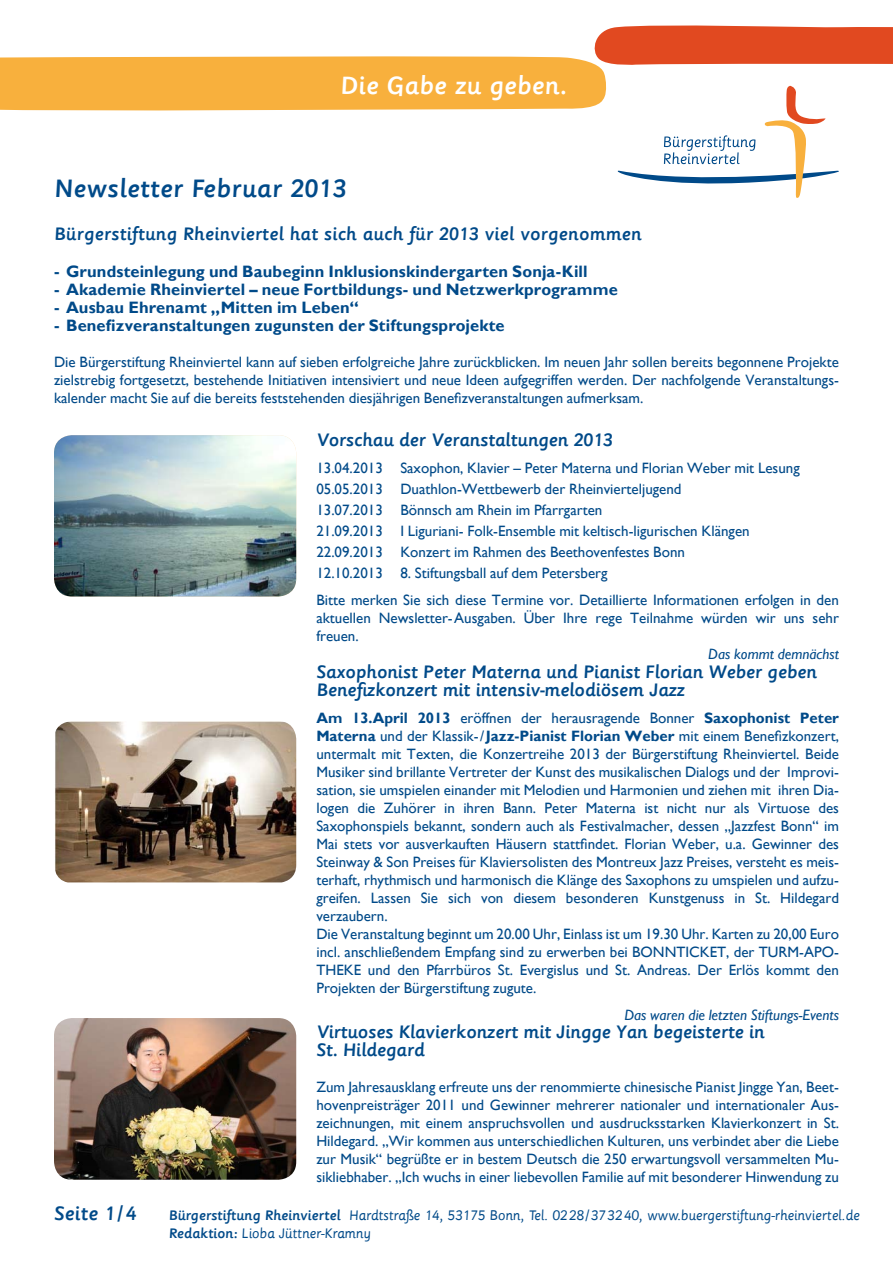
<style>
.page{position:relative;width:893px;height:1263px;background:#fff}
.page>*{position:absolute;margin:0;border:0;box-sizing:border-box;transform-origin:0 0}
.t1{font:500 27.15px "Sassoon Primary Com";letter-spacing:.005em;color:#004a89}
.t2{font:500 27px "Sassoon Primary Com";color:#fff}
.t3{font:500 21px "Sassoon Primary Com";letter-spacing:.005em;color:#004a89}
.t4{font:500 19.5px/18px "Sassoon Primary Com";letter-spacing:-.015em;color:#004a89}
.t5{font:700 16.5px "Gill Sans";letter-spacing:.005em;color:#004a89}
.t6{font:15px/18px "Gill Sans";color:#004a89;text-align:justify}
.t7{font:italic 15px "Gill Sans";color:#004a89}
.t8{font:14.85px/17.9px "Sassoon Primary Com";letter-spacing:-.01em;color:#004a89}
.s1{font-weight:700}
.s2{font-weight:500}
</style>
<div class="page">
<svg style="left:0;top:25px;width:893px;height:173px"></svg>
<img style="left:54px;top:435px;width:242px;height:161px">
<img style="left:55px;top:721px;width:241px;height:161px">
<img style="left:54px;top:1018px;width:242px;height:162px">
<h2 class="t2" style="left:340px;top:70px;width:228px">Die Gabe zu geben.</h2>
<h1 class="t1" style="left:54px;top:173px;width:294px">Newsletter Februar 2013</h1>
<h3 class="t4" style="left:54px;top:225px;width:589px">Bürgerstiftung Rheinviertel hat sich auch für 2013 viel vorgenommen</h3>
<p class="t5" style="left:54px;top:262px;width:535px">- Grundsteinlegung und Baubeginn Inklusionskindergarten Sonja-Kill</p>
<p class="t5" style="left:54px;top:280px;width:565px">- Akademie Rheinviertel – neue Fortbildungs- und Netzwerkprogramme</p>
<p class="t5" style="left:54px;top:298px;width:306px">- Ausbau Ehrenamt „Mitten im Leben“</p>
<p class="t5" style="left:54px;top:316px;width:452px">- Benefizveranstaltungen zugunsten der Stiftungsprojekte</p>
<p class="t6" style="left:54px;top:353px;width:786px">Die Bürgerstiftung Rheinviertel kann auf sieben erfolgreiche Jahre zurückblicken. Im neuen Jahr sollen bereits begonnene Projekte zielstrebig fortgesetzt, bestehende Initiativen intensiviert und neue Ideen aufgegriffen werden. Der nachfolgende Veranstaltungs&shy;kalender macht Sie auf die bereits feststehenden diesjährigen Benefizveranstaltungen aufmerksam.</p>
<h3 class="t4" style="left:316px;top:431px;width:298px">Vorschau der Veranstaltungen 2013</h3>
<p class="t6" style="left:316px;top:458px;width:485px;line-height:21px;text-align:left">13.04.2013 Saxophon, Klavier – Peter Materna und Florian Weber mit Lesung 05.05.2013 Duathlon-Wettbewerb der Rheinvierteljugend<br>13.07.2013 Bönnsch am Rhein im Pfarrgarten<br>21.09.2013 I Liguriani- Folk-Ensemble mit keltisch-ligurischen Klängen 22.09.2013 Konzert im Rahmen des Beethovenfestes Bonn<br>12.10.2013 8. Stiftungsball auf dem Petersberg</p>
<p class="t6" style="left:316px;top:592px;width:524px">Bitte merken Sie sich diese Termine vor. Detaillierte Informationen erfolgen in den aktuellen Newsletter-Ausgaben. Über Ihre rege Teilnahme würden wir uns sehr freuen.</p>
<p class="t7" style="left:708px;top:646px;width:132px">Das kommt demnächst</p>
<h3 class="t4" style="left:316px;top:662px;width:502px">Saxophonist Peter Materna und Pianist Florian Weber geben<br>Benefizkonzert mit intensiv-melodiösem Jazz</h3>
<p class="t6" style="left:316px;top:709px;width:524px;text-align:left"><span class="s1">Am 13.April 2013</span> eröffnen der herausragende Bonner <span class="s1">Saxophonist Peter Materna</span> und der Klassik-/<span class="s1">Jazz-Pianist Florian Weber</span> mit einem Benefizkonzert, untermalt mit Texten, die Konzertreihe 2013 der Bürgerstiftung Rheinviertel. Beide Musiker sind brillante Vertreter der Kunst des musikalischen Dialogs und der Improvi&shy;sation, sie umspielen einander mit Melodien und Harmonien und ziehen mit ihren Dia&shy;logen die Zuhörer in ihren Bann. Peter Materna ist nicht nur als Virtuose des Saxophonspiels bekannt, sondern auch als Festivalmacher, dessen „Jazzfest Bonn“ im Mai stets vor ausverkauften Häusern stattfindet. Florian Weber, u.a. Gewinner des Steinway &amp; Son Preises für Klaviersolisten des Montreux Jazz Preises, versteht es meis&shy;terhaft, rhythmisch und harmonisch die Klänge des Saxophons zu umspielen und aufzu&shy;greifen. Lassen Sie sich von diesem besonderen Kunstgenuss in St. Hildegard verzaubern.<br>Die Veranstaltung beginnt um 20.00 Uhr, Einlass ist um 19.30 Uhr. Karten zu 20,00 Euro incl. anschließendem Empfang sind zu erwerben bei BONNTICKET, der TURM-APO-THEKE und den Pfarrbüros St. Evergislus und St. Andreas. Der Erlös kommt den Projekten der Bürgerstiftung zugute.</p>
<p class="t7" style="left:624px;top:1006px;width:216px">Das waren die letzten Stiftungs-Events</p>
<h3 class="t4" style="left:316px;top:1022px;width:450px">Virtuoses Klavierkonzert mit Jingge Yan begeisterte in<br>St. Hildegard</h3>
<p class="t6" style="left:316px;top:1078px;width:524px">Zum Jahresausklang erfreute uns der renommierte chinesische Pianist Jingge Yan, Beet&shy;hovenpreisträger 2011 und Gewinner mehrerer nationaler und internationaler Aus&shy;zeichnungen, mit einem anspruchsvollen und ausdrucksstarken Klavierkonzert in St.<br>Hildegard. „Wir kommen aus unterschiedlichen Kulturen, uns verbindet aber die Liebe zur Musik“ begrüßte er in bestem Deutsch die 250 erwartungsvoll versammelten Mu&shy;sikliebhaber. „Ich wuchs in einer liebevollen Familie auf mit besonderer Hinwendung zu</p>
<h3 class="t3" style="left:54px;top:1201px;width:84px">Seite 1/4</h3>
<p class="t8" style="left:169px;top:1206px;width:693px"><span class="s2">Bürgerstiftung Rheinviertel</span> Hardtstraße 14, 53175 Bonn, Tel. 0228/373240, www.buergerstiftung-rheinviertel.de<br><span class="s2">Redaktion:</span> Lioba Jüttner-Kramny</p>
</div>
